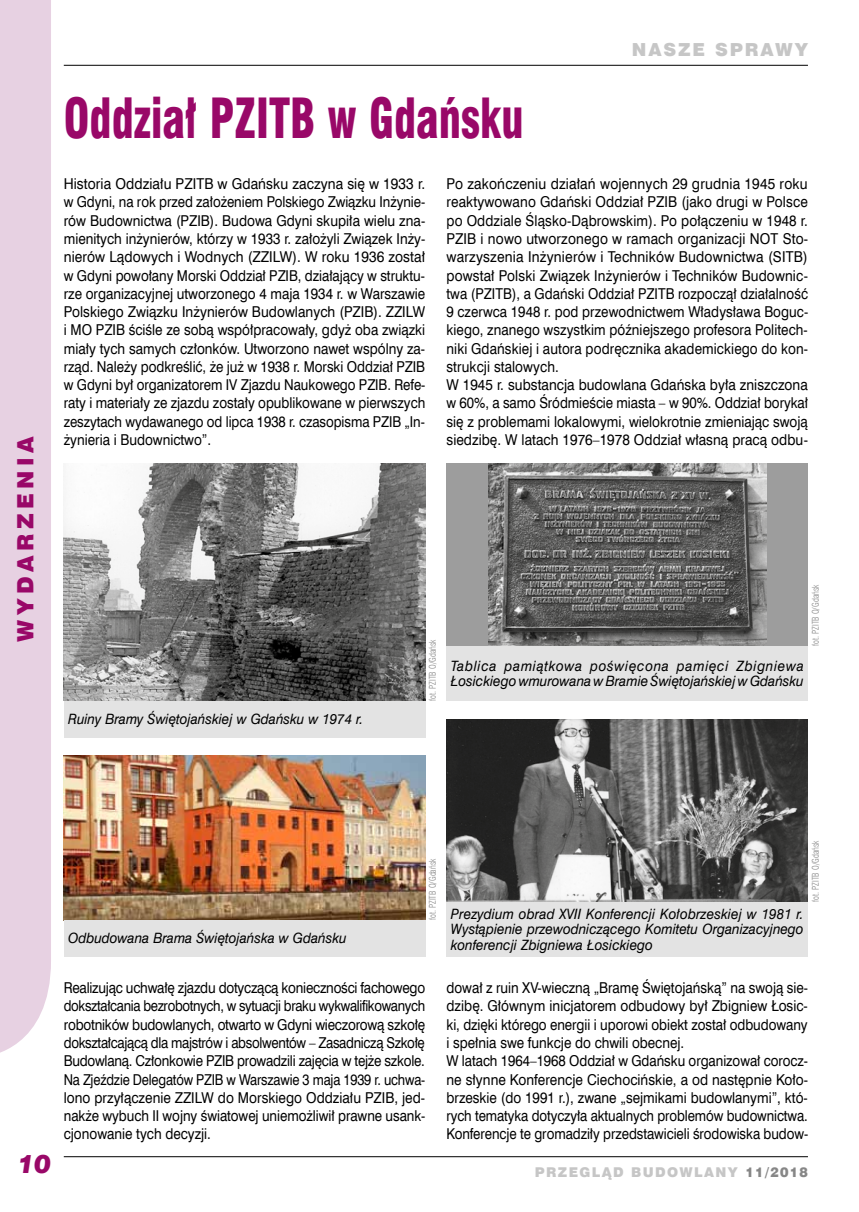
<style>
.page{position:relative;width:859px;height:1212px;background:#fff}
.page>*{position:absolute;margin:0;border:0;box-sizing:border-box;transform-origin:0 0}
.t1{font:54px "Swis 721 Blk Cn EU";color:#990868;scale:.8 1}
.t2{font:italic 25.5px "Swis 721 Blk EU";color:#990868}
.t3{font:22.5px "Swis 721 Blk EU";color:#990868}
.t4{font:18px "Swis 721 Blk EU";letter-spacing:.1em;color:#c6c6c6}
.t5{font:15px/18.3px "Swis 721 EU Normal";letter-spacing:.005em;color:#000;text-align:justify;scale:.92 1}
.t6{font:15px/18.3px "Swis 721 EU Normal";letter-spacing:.005em;color:#000;text-align:justify;scale:.9 1}
.t7{font:14.25px/15.8px "Swis 721 EU Italic";color:#000;scale:.95 1}
.t8{font:13.5px "Swis 721 Blk EU";letter-spacing:.1em;color:#c6c6c6}
.t9{font:9px "Swis 721 Lt Cn EU";color:#878787;scale:.95 1}
.s1{color:#878787}
</style>
<div class="page">
<div style="left:0;top:0;width:51px;height:1053px;background:#e7d1e2"></div>
<hr style="left:64px;top:1156px;width:744px;height:1px;background:#000">
<hr style="left:64px;top:65px;width:744px;height:1px;background:#000">
<div style="left:64px;top:701px;width:361px;height:36px;background:#e3e3e3"></div>
<img style="left:446px;top:719px;width:362px;height:183px">
<img style="left:64px;top:463px;width:361px;height:238px">
<div style="left:446px;top:463px;width:362px;height:183px;background:#9d9d9d"></div>
<img style="left:488px;top:463px;width:278px;height:183px">
<img style="left:64px;top:756px;width:361px;height:164px">
<div style="left:446px;top:646px;width:362px;height:55px;background:#e3e3e3"></div>
<div style="left:64px;top:920px;width:361px;height:36px;background:#e3e3e3"></div>
<div style="left:446px;top:902px;width:362px;height:54px;background:#e3e3e3"></div>
<h3 class="t3" style="left:11px;top:642px;width:207px;rotate:-90deg">WYDARZENIA</h3>
<h1 class="t1" style="left:64px;top:85px;width:576px">Oddział PZITB w Gdańsku</h1>
<p class="t4" style="left:632px;top:38px;width:177px">NASZE SPRAWY</p>
<p class="t5" style="left:64px;top:175px;width:395px">Historia Oddziału PZITB w Gdańsku zaczyna się w 1933 r. w Gdyni, na rok przed założeniem Polskiego Związku Inżynie&shy;rów Budownictwa (PZIB). Budowa Gdyni skupiła wielu zna&shy;mienitych inżynierów, którzy w 1933 r. założyli Związek Inży&shy;nierów Lądowych i Wodnych (ZZILW). W roku 1936 został w Gdyni powołany Morski Oddział PZIB, działający w struktu&shy;rze organizacyjnej utworzonego 4 maja 1934 r. w Warszawie Polskiego Związku Inżynierów Budowlanych (PZIB). ZZILW i MO PZIB ściśle ze sobą współpracowały, gdyż oba związki miały tych samych członków. Utworzono nawet wspólny za&shy;rząd. Należy podkreślić, że już w 1938 r. Morski Oddział PZIB w Gdyni był organizatorem IV Zjazdu Naukowego PZIB. Refe&shy;raty i materiały ze zjazdu zostały opublikowane w pierwszych zeszytach wydawanego od lipca 1938 r. czasopisma PZIB „In&shy;żynieria i Budownictwo”.</p>
<p class="t5" style="left:446px;top:175px;width:395px;text-align:left">Po zakończeniu działań wojennych 29 grudnia 1945 roku reaktywowano Gdański Oddział PZIB (jako drugi w Polsce po Oddziale Śląsko-Dąbrowskim). Po połączeniu w 1948 r.<br>PZIB i nowo utworzonego w ramach organizacji NOT Sto&shy;warzyszenia Inżynierów i Techników Budownictwa (SITB) powstał Polski Związek Inżynierów i Techników Budownic&shy;twa (PZITB), a Gdański Oddział PZITB rozpoczął działalność 9 czerwca 1948 r. pod przewodnictwem Władysława Boguc&shy;kiego, znanego wszystkim późniejszego profesora Politech&shy;niki Gdańskiej i autora podręcznika akademickiego do kon&shy;strukcji stalowych.<br>W 1945 r. substancja budowlana Gdańska była zniszczona w 60%, a samo Śródmieście miasta – w 90%. Oddział borykał się z problemami lokalowymi, wielokrotnie zmieniając swoją siedzibę. W latach 1976–1978 Oddział własną pracą odbu-</p>
<p class="t7" style="left:68px;top:712px;width:312px">Ruiny Bramy Świętojańskiej w Gdańsku w 1974 r.</p>
<p class="t9" style="left:427px;top:701px;width:66px;rotate:-90deg">fot. PZITB O/Gdańsk</p>
<p class="t7" style="left:451px;top:658px;width:373px">Tablica pamiątkowa poświęcona pamięci Zbigniewa<br>Łosickiego wmurowana w Bramie Świętojańskiej w Gdańsku</p>
<p class="t9" style="left:810px;top:646px;width:66px;rotate:-90deg">fot. PZITB O/Gdańsk</p>
<h2 class="t2" style="left:18px;top:1147px;width:35px">10</h2>
<p class="t7" style="left:68px;top:931px;width:295px">Odbudowana Brama Świętojańska w Gdańsku</p>
<p class="t9" style="left:427px;top:920px;width:66px;rotate:-90deg">fot. PZITB O/Gdańsk</p>
<p class="t7" style="left:451px;top:906px;width:373px;text-align:justify">Prezydium obrad XVII Konferencji Kołobrzeskiej w 1981 r.<br>Wystąpienie przewodniczącego Komitetu Organizacyjnego konferencji Zbigniewa Łosickiego</p>
<p class="t9" style="left:810px;top:902px;width:66px;rotate:-90deg">fot. PZITB O/Gdańsk</p>
<p class="t6" style="left:64px;top:979px;width:403px">Realizując uchwałę zjazdu dotyczącą konieczności fachowego dokształcania bezrobotnych, w sytuacji braku wykwalifikowanych robotników budowlanych, otwarto w Gdyni wieczorową szkołę dokształcającą dla majstrów i absolwentów – Zasadniczą Szkołę Budowlaną. Członkowie PZIB prowadzili zajęcia w tejże szkole.<br>Na Zjeździe Delegatów PZIB w Warszawie 3 maja 1939 r. uchwa&shy;lono przyłączenie ZZILW do Morskiego Oddziału PZIB, jed&shy;nakże wybuch II wojny światowej uniemożliwił prawne usank&shy;cjonowanie tych decyzji.</p>
<p class="t6" style="left:446px;top:979px;width:403px;text-align:left">dował z ruin XV-wieczną „Bramę Świętojańską” na swoją sie&shy;dzibę. Głównym inicjatorem odbudowy był Zbigniew Łosic&shy;ki, dzięki którego energii i uporowi obiekt został odbudowany i spełnia swe funkcje do chwili obecnej.<br>W latach 1964–1968 Oddział w Gdańsku organizował corocz&shy;ne słynne Konferencje Ciechocińskie, a od następnie Koło&shy;brzeskie (do 1991 r.), zwane „sejmikami budowlanymi”, któ&shy;rych tematyka dotyczyła aktualnych problemów budownictwa.<br>Konferencje te gromadziły przedstawicieli środowiska budow-</p>
<p class="t8" style="left:535px;top:1163px;width:275px">PRZEGLĄD BUDOWLANY <span class="s1">11/2018</span></p>
</div>
